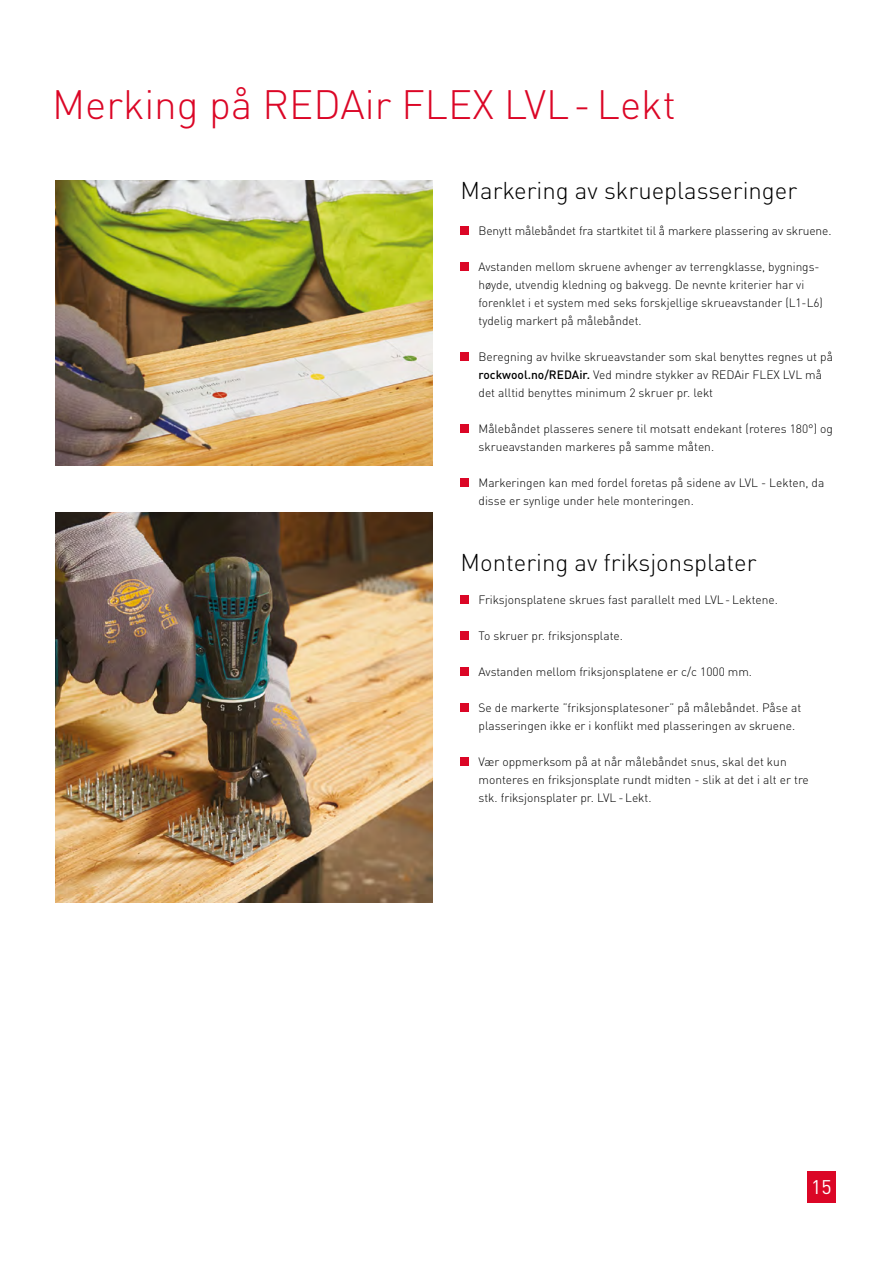
<style>
.page{position:relative;width:893px;height:1263px;background:#fff}
.page>*{position:absolute;margin:0;border:0;box-sizing:border-box;transform-origin:0 0}
.t1{font:300 40.5px "DIN Pro";color:#db0626}
.t2{font:300 24px "DIN Pro";color:#000}
.t3{font:19.5px "DIN Pro";color:#fff}
.t4{font:300 12px/18px "DIN Pro";color:#000}
.s1{font-weight:500}
</style>
<div class="page">
<div style="left:807px;top:1171px;width:28px;height:32px;background:#db0626"></div>
<div style="left:460px;top:226px;width:9px;height:9px;background:#db0626"></div>
<div style="left:460px;top:262px;width:9px;height:9px;background:#db0626"></div>
<div style="left:460px;top:352px;width:9px;height:9px;background:#db0626"></div>
<div style="left:460px;top:424px;width:9px;height:9px;background:#db0626"></div>
<div style="left:460px;top:478px;width:9px;height:9px;background:#db0626"></div>
<div style="left:460px;top:595px;width:9px;height:9px;background:#db0626"></div>
<div style="left:460px;top:631px;width:9px;height:9px;background:#db0626"></div>
<div style="left:460px;top:667px;width:9px;height:9px;background:#db0626"></div>
<div style="left:460px;top:703px;width:9px;height:9px;background:#db0626"></div>
<div style="left:460px;top:757px;width:9px;height:9px;background:#db0626"></div>
<img style="left:55px;top:180px;width:377px;height:285px">
<img style="left:55px;top:512px;width:377px;height:390px">
<h1 class="t1" style="left:52px;top:73px;width:625px">Merking på REDAir FLEX LVL- Lekt</h1>
<h2 class="t2" style="left:460px;top:172px;width:338px">Markering av skrueplasseringer</h2>
<p class="t4" style="left:478px;top:220px;width:354px">Benytt målebåndet fra startkitet til å markere plassering av skruene.</p>
<p class="t4" style="left:478px;top:256px;width:346px">Avstanden mellom skruene avhenger av terrengklasse, bygnings&shy;høyde, utvendig kledning og bakvegg. De nevnte kriterier har vi forenklet i et system med seks forskjellige skrueavstander (L1-L6) tydelig markert på målebåndet.</p>
<p class="t4" style="left:478px;top:346px;width:356px">Beregning av hvilke skrueavstander som skal benyttes regnes ut på <span class="s1">rockwool.no/REDAir.</span> Ved mindre stykker av REDAir FLEX LVL må det alltid benyttes minimum 2 skruer pr. lekt</p>
<p class="t4" style="left:478px;top:418px;width:356px">Målebåndet plasseres senere til motsatt endekant (roteres 180°) og skrueavstanden markeres på samme måten.</p>
<p class="t4" style="left:478px;top:472px;width:347px">Markeringen kan med fordel foretas på sidene av LVL - Lekten, da disse er synlige under hele monteringen.</p>
<h2 class="t2" style="left:460px;top:544px;width:298px">Montering av friksjonsplater</h2>
<p class="t4" style="left:478px;top:589px;width:301px">Friksjonsplatene skrues fast parallelt med LVL - Lektene.</p>
<p class="t4" style="left:478px;top:625px;width:146px">To skruer pr. friksjonsplate.</p>
<p class="t4" style="left:478px;top:661px;width:275px">Avstanden mellom friksjonsplatene er c/c 1000 mm.</p>
<p class="t4" style="left:478px;top:697px;width:324px">Se de markerte ”friksjonsplatesoner” på målebåndet. Påse at plasseringen ikke er i konflikt med plasseringen av skruene.</p>
<p class="t4" style="left:478px;top:751px;width:332px">Vær oppmerksom på at når målebåndet snus, skal det kun monteres en friksjonsplate rundt midten - slik at det i alt er tre stk. friksjonsplater pr. LVL -Lekt.</p>
<h3 class="t3" style="left:811px;top:1172px;width:22px">15</h3>
</div>
